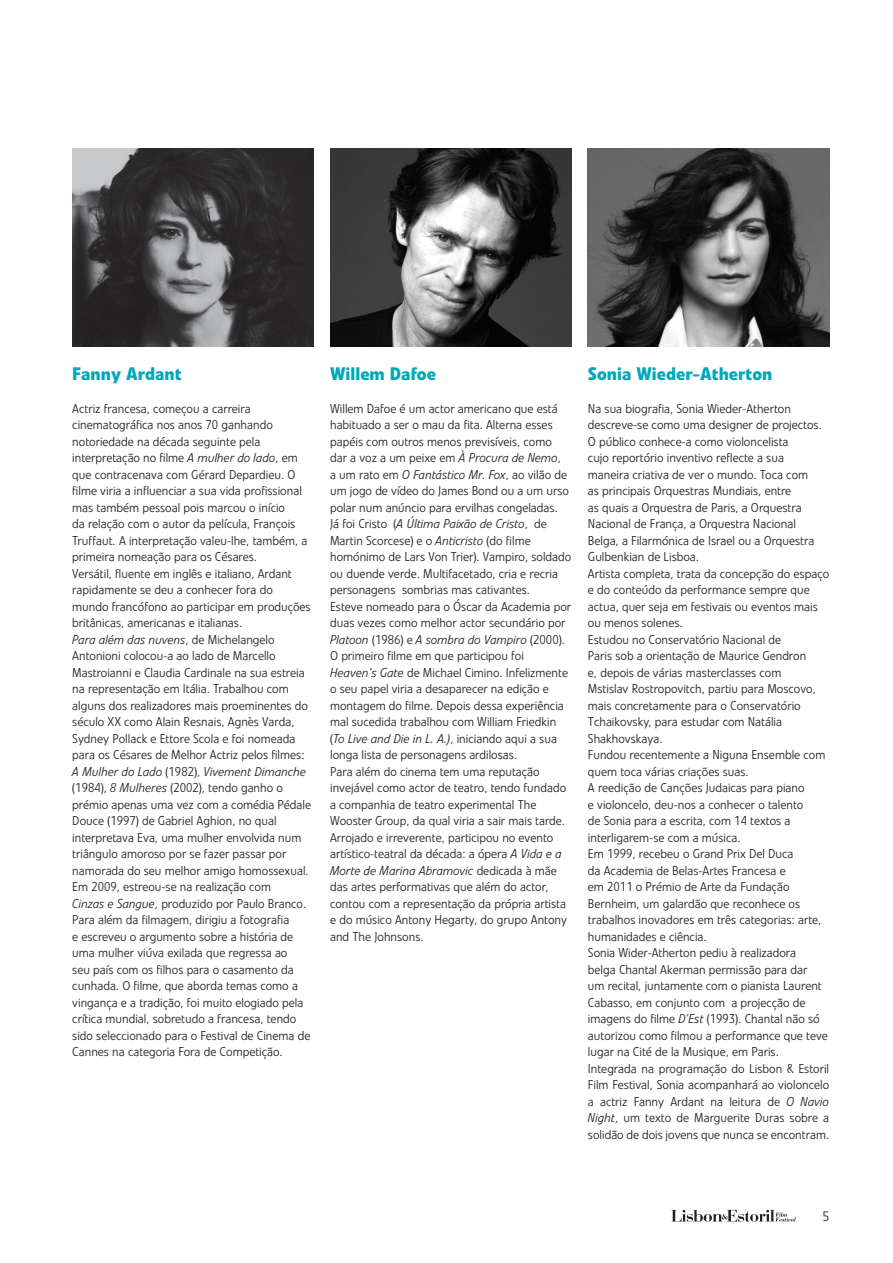
<style>
.page{position:relative;width:893px;height:1263px;background:#fff}
.page>*{position:absolute;margin:0;border:0;box-sizing:border-box;transform-origin:0 0}
.t1{font:700 18px "Linotype Veto";color:#00a8b9}
.t2{font:300 13.5px "Linotype Veto";color:#231f20}
.t3{font:300 12.75px/16.5px "Linotype Veto";color:#231f20}
.s1{font-style:italic}
</style>
<div class="page">
<svg style="left:671px;top:1209px;width:125px;height:13px"></svg>
<img style="left:72px;top:149px;width:242px;height:197px">
<img style="left:330px;top:149px;width:241px;height:197px">
<img style="left:588px;top:149px;width:241px;height:197px">
<p class="t1" style="left:72px;top:362px;width:111px">Fanny Ardant</p>
<p class="t3" style="left:72px;top:400px;width:237px">Actriz francesa, começou a carreira cinematográfica nos anos 70 ganhando notoriedade na década seguinte pela interpretação no filme <span class="s1">A mulher do lado</span>, em que contracenava com Gérard Depardieu. O filme viria a influenciar a sua vida profissional mas também pessoal pois marcou o início<br>da relação com o autor da película, François Truffaut. A interpretação valeu-lhe, também, a primeira nomeação para os Césares.</p>
<p class="t3" style="left:72px;top:565px;width:240px">Versátil, fluente em inglês e italiano, Ardant rapidamente se deu a conhecer fora do mundo francófono ao participar em produções britânicas, americanas e italianas.</p>
<p class="t3" style="left:72px;top:631px;width:240px"><span class="s1">Para além das nuvens</span>, de Michelangelo Antonioni colocou-a ao lado de Marcello Mastroianni e Claudia Cardinale na sua estreia na representação em Itália. Trabalhou com alguns dos realizadores mais proeminentes do século XX como Alain Resnais, Agnès Varda, Sydney Pollack e Ettore Scola e foi nomeada para os Césares de Melhor Actriz pelos filmes:<br><span class="s1">A Mulher do Lado</span> (1982), <span class="s1">Vivement Dimanche </span>(1984), <span class="s1">8 Mulheres</span> (2002), tendo ganho o prémio apenas uma vez com a comédia Pédale Douce (1997) de Gabriel Aghion, no qual interpretava Eva, uma mulher envolvida num triângulo amoroso por se fazer passar por namorada do seu melhor amigo homossexual.</p>
<p class="t3" style="left:72px;top:878px;width:240px">Em 2009, estreou-se na realização com<br><span class="s1">Cinzas e Sangue</span>, produzido por Paulo Branco.<br>Para além da filmagem, dirigiu a fotografia<br>e escreveu o argumento sobre a história de uma mulher viúva exilada que regressa ao<br>seu país com os filhos para o casamento da cunhada. O filme, que aborda temas como a vingança e a tradição, foi muito elogiado pela crítica mundial, sobretudo a francesa, tendo sido seleccionado para o Festival de Cinema de Cannes na categoria Fora de Competição.</p>
<p class="t1" style="left:330px;top:362px;width:107px">Willem Dafoe</p>
<p class="t3" style="left:330px;top:400px;width:240px">Willem Dafoe é um actor americano que está habituado a ser o mau da fita. Alterna esses papéis com outros menos previsíveis, como dar a voz a um peixe em <span class="s1">À Procura de Nemo</span>, a um rato em <span class="s1">O Fantástico Mr. Fox</span>, ao vilão de um jogo de vídeo do James Bond ou a um urso polar num anúncio para ervilhas congeladas.</p>
<p class="t3" style="left:330px;top:515px;width:243px">Já foi Cristo (<span class="s1">A Última Paixão de Cristo</span>, de Martin Scorcese) e o <span class="s1">Anticristo</span> (do filme homónimo de Lars Von Trier). Vampiro, soldado ou duende verde. Multifacetado, cria e recria personagens sombrias mas cativantes.</p>
<p class="t3" style="left:330px;top:598px;width:243px">Esteve nomeado para o Óscar da Academia por duas vezes como melhor actor secundário por<br><span class="s1">Platoon</span> (1986) e <span class="s1">A sombra do Vampiro</span> (2000).</p>
<p class="t3" style="left:330px;top:647px;width:239px">O primeiro filme em que participou foi <span class="s1">Heaven’s Gate</span> de Michael Cimino. Infelizmente o seu papel viria a desaparecer na edição e montagem do filme. Depois dessa experiência mal sucedida trabalhou com William Friedkin (<span class="s1">To Live and Die in L. A.)</span>, iniciando aqui a sua longa lista de personagens ardilosas.</p>
<p class="t3" style="left:330px;top:763px;width:238px">Para além do cinema tem uma reputação invejável como actor de teatro, tendo fundado a companhia de teatro experimental The Wooster Group, da qual viria a sair mais tarde.</p>
<p class="t3" style="left:330px;top:829px;width:238px">Arrojado e irreverente, participou no evento artístico-teatral da década: a ópera <span class="s1">A Vida e a Morte de Marina Abramovic</span> dedicada à mãe das artes performativas que além do actor, contou com a representação da própria artista e do músico Antony Hegarty, do grupo Antony and The Johnsons.</p>
<p class="t1" style="left:588px;top:362px;width:186px">Sonia Wieder-Atherton</p>
<p class="t3" style="left:588px;top:400px;width:235px">Na sua biografia, Sonia Wieder-Atherton descreve-se como uma designer de projectos.<br>O público conhece-a como violoncelista<br>cujo reportório inventivo reflecte a sua maneira criativa de ver o mundo. Toca com as principais Orquestras Mundiais, entre<br>as quais a Orquestra de Paris, a Orquestra Nacional de França, a Orquestra Nacional Belga, a Filarmónica de Israel ou a Orquestra Gulbenkian de Lisboa.</p>
<p class="t3" style="left:588px;top:565px;width:243px">Artista completa, trata da concepção do espaço e do conteúdo da performance sempre que actua, quer seja em festivais ou eventos mais ou menos solenes.</p>
<p class="t3" style="left:588px;top:631px;width:229px">Estudou no Conservatório Nacional de<br>Paris sob a orientação de Maurice Gendron e, depois de várias masterclasses com Mstislav Rostropovitch, partiu para Moscovo, mais concretamente para o Conservatório Tchaikovsky, para estudar com Natália Shakhovskaya.</p>
<p class="t3" style="left:588px;top:746px;width:239px">Fundou recentemente a Niguna Ensemble com quem toca várias criações suas.</p>
<p class="t3" style="left:588px;top:779px;width:218px">A reedição de Canções Judaicas para piano e violoncelo, deu-nos a conhecer o talento de Sonia para a escrita, com 14 textos a interligarem-se com a música.</p>
<p class="t3" style="left:588px;top:845px;width:235px">Em 1999, recebeu o Grand Prix Del Duca<br>da Academia de Belas-Artes Francesa e<br>em 2011 o Prémio de Arte da Fundação Bernheim, um galardão que reconhece os trabalhos inovadores em três categorias: arte, humanidades e ciência.</p>
<p class="t3" style="left:588px;top:944px;width:241px">Sonia Wider-Atherton pediu à realizadora<br>belga Chantal Akerman permissão para dar<br>um recital, juntamente com o pianista Laurent Cabasso, em conjunto com a projecção de imagens do filme <span class="s1">D’Est</span> (1993). Chantal não só autorizou como filmou a performance que teve lugar na Cité de la Musique, em Paris.</p>
<p class="t3" style="left:588px;top:1060px;width:243px;text-align:justify">Integrada na programação do Lisbon &amp; Estoril Film Festival, Sonia acompanhará ao violoncelo a actriz Fanny Ardant na leitura de <span class="s1">O Navio Night</span>, um texto de Marguerite Duras sobre a solidão de dois jovens que nunca se encontram.</p>
<p class="t2" style="left:822px;top:1208px;width:8px">5</p>
</div>
